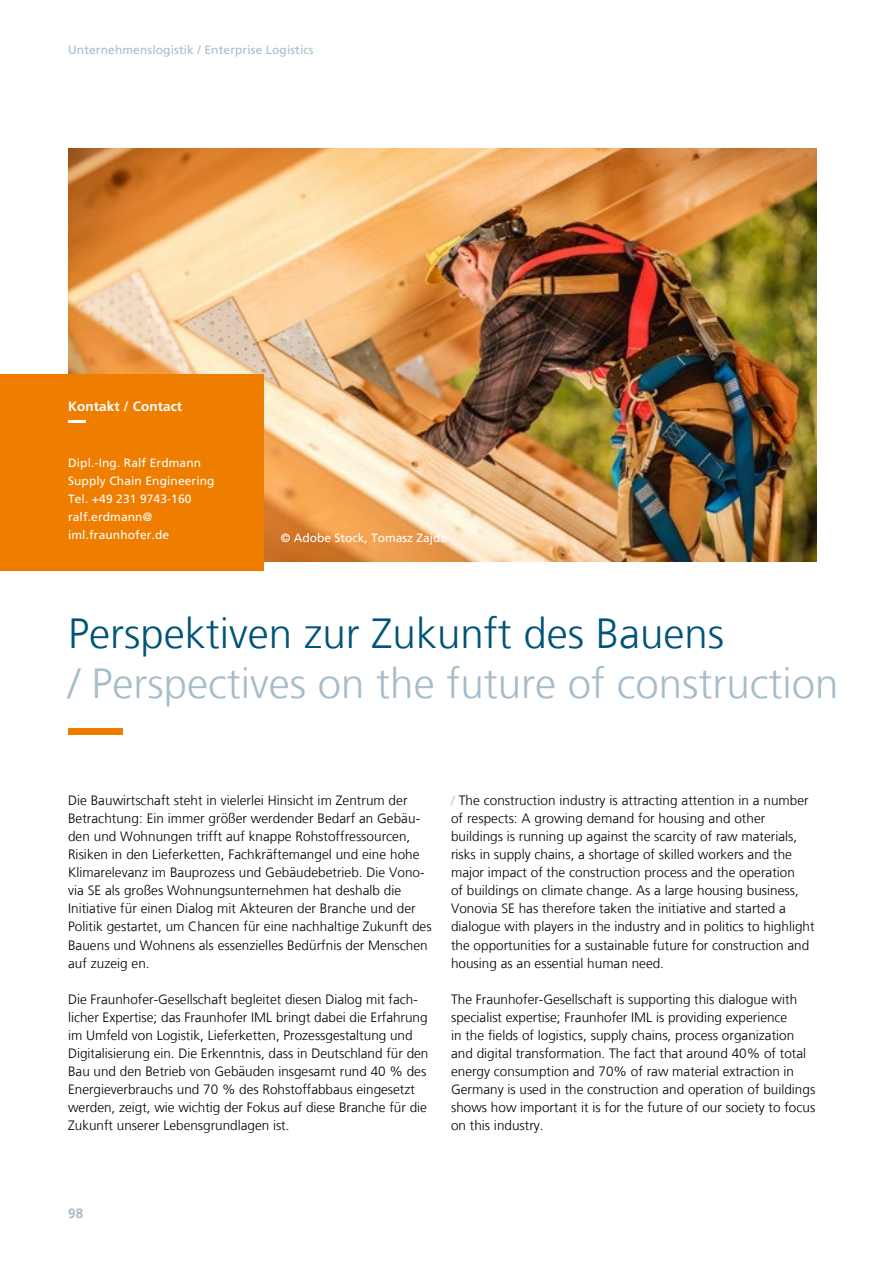
<style>
.page{position:relative;width:894px;height:1264px;background:#fff}
.page>*{position:absolute;margin:0;border:0;box-sizing:border-box;transform-origin:0 0}
.t1{font:300 42px/49.5px "Frutiger LT Com";color:#a5bcca}
.t2{font:300 13.5px/18px "Frutiger LT Com";color:#000}
.t3{font:700 13.5px "Frutiger LT Com";letter-spacing:.005em;color:#fff}
.t4{font:700 13.5px "Frutiger LT Com";color:#a5bcca}
.t5{font:12px/18px "Frutiger LT Com";letter-spacing:.01em;color:#fff}
.t6{font:12px "Frutiger LT Com";letter-spacing:.01em;color:#a5bcca}
.s1{color:#005478}
.s2{color:#a5bcca}
</style>
<div class="page">
<img style="left:68px;top:149px;width:748px;height:413px">
<div style="left:68px;top:728px;width:55px;height:6px;background:#ef7d00"></div>
<div style="left:0;top:374px;width:264px;height:197px;background:#ef7d00"></div>
<svg style="left:68px;top:420px;width:18px;height:2px"></svg>
<p class="t6" style="left:68px;top:45px;width:247px">Unternehmenslogistik / Enterprise Logistics</p>
<p class="t3" style="left:68px;top:401px;width:116px">Kontakt / Contact</p>
<h3 class="t5" style="left:68px;top:455px;width:148px">Dipl.-Ing. Ralf Erdmann<br>Supply Chain Engineering<br>Tel. +49 231 9743-160 ralf.erdmann@ iml.fraunhofer.de</h3>
<p class="t5" style="left:281px;top:530px;width:168px">© Adobe Stock, Tomasz Zajda</p>
<h3 class="t1" style="left:68px;top:613px;width:771px"><span class="s1">Perspektiven zur Zukunft des Bauens<br></span>/ Perspectives on the future of construction</h3>
<h2 class="t2" style="left:68px;top:793px;width:365px">Die Bauwirtschaft steht in vielerlei Hinsicht im Zentrum der Betrachtung: Ein immer größer werdender Bedarf an Gebäu&shy;den und Wohnungen trifft auf knappe Rohstoffressourcen, Risiken in den Lieferketten, Fachkräftemangel und eine hohe Klimarelevanz im Bauprozess und Gebäudebetrieb. Die Vono&shy;via SE als großes Wohnungsunternehmen hat deshalb die Initiative für einen Dialog mit Akteuren der Branche und der Politik gestartet, um Chancen für eine nachhaltige Zukunft des Bauens und Wohnens als essenzielles Bedürfnis der Menschen auf zuzeig en.</h2>
<p class="t2" style="left:68px;top:991px;width:362px">Die Fraunhofer-Gesellschaft begleitet diesen Dialog mit fach&shy;licher Expertise; das Fraunhofer IML bringt dabei die Erfahrung im Umfeld von Logistik, Lieferketten, Prozessgestaltung und Digitalisierung ein. Die Erkenntnis, dass in Deutschland für den Bau und den Betrieb von Gebäuden insgesamt rund 40 % des Energieverbrauchs und 70 % des Rohstoffabbaus eingesetzt werden, zeigt, wie wichtig der Fokus auf diese Branche für die Zukunft unserer Lebensgrundlagen ist.</p>
<h1 class="t2" style="left:451px;top:793px;width:365px"><span class="s2">/</span> The construction industry is attracting attention in a number of respects: A growing demand for housing and other buildings is running up against the scarcity of raw materials, risks in supply chains, a shortage of skilled workers and the major impact of the construction process and the operation<br>of buildings on climate change. As a large housing business, Vonovia SE has therefore taken the initiative and started a dialogue with players in the industry and in politics to highlight the opportunities for a sustainable future for construction and housing as an essential human need.</h1>
<h3 class="t2" style="left:451px;top:991px;width:365px">The Fraunhofer-Gesellschaft is supporting this dialogue with specialist expertise; Fraunhofer IML is providing experience<br>in the fields of logistics, supply chains, process organization and digital transformation. The fact that around 40% of total energy consumption and 70% of raw material extraction in Germany is used in the construction and operation of buildings shows how important it is for the future of our society to focus</h3>
<h3 class="t2" style="left:451px;top:1117px;width:94px">on this industry.</h3>
<p class="t4" style="left:68px;top:1207px;width:17px">98</p>
</div>
